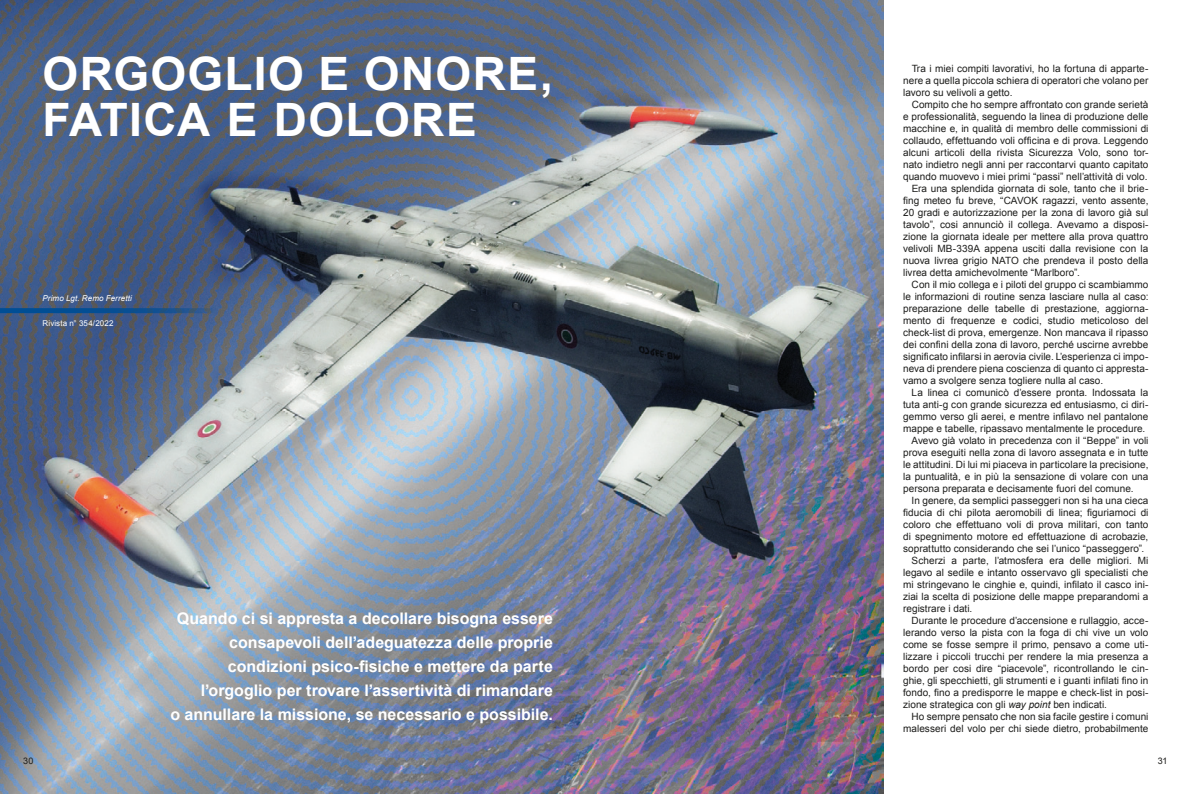
<style>
.page{position:relative;width:1191px;height:794px;background:#fff}
.page>*{position:absolute;margin:0;border:0;box-sizing:border-box;transform-origin:0 0}
.t1{font:700 46px/46px "Arial";letter-spacing:.025em;color:#fff}
.t2{font:700 16px/24px "Arial";color:#fff;text-align:right}
.t3{font:10px "Arial";letter-spacing:.005em;color:#1d1d1b}
.t4{font:9px "Arial";color:#1d1d1b}
.t5{font:italic 8px "Arial";letter-spacing:.015em;color:#fff}
.t6{font:8px "Arial";letter-spacing:.015em;color:#fff}
.s1{font-style:italic}
</style>
<div class="page">
<img style="left:0;top:0;width:883px;height:794px">
<svg style="left:0;top:308px;width:218px;height:5px"></svg>
<p class="t1" style="left:43px;top:53px;width:512px">ORGOGLIO E ONORE,<br>FATICA E DOLORE</p>
<p class="t5" style="left:43px;top:293px;width:91px">Primo Lgt. Remo Ferretti</p>
<p class="t6" style="left:43px;top:318px;width:72px">Rivista n° 354/2022</p>
<p class="t2" style="left:170px;top:607px;width:384px">Quando ci si appresta a decollare bisogna essere consapevoli dell’adeguatezza delle proprie condizioni psico-fisiche e mettere da parte l’orgoglio per trovare l’assertività di rimandare<br>o annullare la missione, se necessario e possibile.</p>
<p class="t3" style="left:911px;top:62px;width:238px">Tra i miei compiti lavorativi, ho la fortuna di apparte-</p>
<p class="t3" style="left:903px;top:74px;width:247px">nere a quella piccola schiera di operatori che volano per</p>
<p class="t3" style="left:903px;top:86px;width:111px">lavoro su velivoli a getto.</p>
<p class="t3" style="left:911px;top:98px;width:238px">Compito che ho sempre affrontato con grande serietà</p>
<p class="t3" style="left:903px;top:110px;width:247px">e professionalità, seguendo la linea di produzione delle</p>
<p class="t3" style="left:903px;top:122px;width:247px">macchine e, in qualità di membro delle commissioni di</p>
<p class="t3" style="left:903px;top:134px;width:247px">collaudo, effettuando voli officina e di prova. Leggendo</p>
<p class="t3" style="left:903px;top:146px;width:247px">alcuni articoli della rivista Sicurezza Volo, sono tor-</p>
<p class="t3" style="left:903px;top:158px;width:247px">nato indietro negli anni per raccontarvi quanto capitato</p>
<p class="t3" style="left:903px;top:170px;width:246px">quando muovevo i miei primi “passi” nell’attività di volo.</p>
<p class="t3" style="left:911px;top:182px;width:238px">Era una splendida giornata di sole, tanto che il brie-</p>
<p class="t3" style="left:903px;top:194px;width:247px">fing meteo fu breve, “CAVOK ragazzi, vento assente,</p>
<p class="t3" style="left:903px;top:206px;width:247px">20 gradi e autorizzazione per la zona di lavoro già sul</p>
<p class="t3" style="left:903px;top:218px;width:247px">tavolo”, cosi annunciò il collega. Avevamo a disposi-</p>
<p class="t3" style="left:903px;top:230px;width:247px">zione la giornata ideale per mettere alla prova quattro</p>
<p class="t3" style="left:903px;top:242px;width:247px">velivoli MB-339A appena usciti dalla revisione con la</p>
<p class="t3" style="left:903px;top:254px;width:247px">nuova livrea grigio NATO che prendeva il posto della</p>
<p class="t3" style="left:903px;top:266px;width:178px">livrea detta amichevolmente “Marlboro”.</p>
<p class="t3" style="left:911px;top:278px;width:238px">Con il mio collega e i piloti del gruppo ci scambiammo</p>
<p class="t3" style="left:903px;top:290px;width:247px">le informazioni di routine senza lasciare nulla al caso:</p>
<p class="t3" style="left:903px;top:302px;width:247px">preparazione delle tabelle di prestazione, aggiorna-</p>
<p class="t3" style="left:903px;top:314px;width:247px">mento di frequenze e codici, studio meticoloso del</p>
<p class="t3" style="left:903px;top:326px;width:247px">check-list di prova, emergenze. Non mancava il ripasso</p>
<p class="t3" style="left:903px;top:338px;width:247px">dei confini della zona di lavoro, perché uscirne avrebbe</p>
<p class="t3" style="left:903px;top:350px;width:247px">significato infilarsi in aerovia civile. L’esperienza ci impo-</p>
<p class="t3" style="left:903px;top:362px;width:247px">neva di prendere piena coscienza di quanto ci appresta-</p>
<p class="t3" style="left:903px;top:374px;width:201px">vamo a svolgere senza togliere nulla al caso.</p>
<p class="t3" style="left:911px;top:386px;width:238px">La linea ci comunicò d’essere pronta. Indossata la</p>
<p class="t3" style="left:903px;top:398px;width:247px">tuta anti-g con grande sicurezza ed entusiasmo, ci diri-</p>
<p class="t3" style="left:903px;top:410px;width:247px">gemmo verso gli aerei, e mentre infilavo nel pantalone</p>
<p class="t3" style="left:903px;top:422px;width:244px">mappe e tabelle, ripassavo mentalmente le procedure.</p>
<p class="t3" style="left:911px;top:434px;width:238px">Avevo già volato in precedenza con il “Beppe” in voli</p>
<p class="t3" style="left:903px;top:446px;width:247px">prova eseguiti nella zona di lavoro assegnata e in tutte</p>
<p class="t3" style="left:903px;top:458px;width:247px">le attitudini. Di lui mi piaceva in particolare la precisione,</p>
<p class="t3" style="left:903px;top:470px;width:247px">la puntualità, e in più la sensazione di volare con una</p>
<p class="t3" style="left:903px;top:482px;width:232px">persona preparata e decisamente fuori del comune.</p>
<p class="t3" style="left:911px;top:494px;width:238px">In genere, da semplici passeggeri non si ha una cieca</p>
<p class="t3" style="left:903px;top:506px;width:247px">fiducia di chi pilota aeromobili di linea; figuriamoci di</p>
<p class="t3" style="left:903px;top:518px;width:247px">coloro che effettuano voli di prova militari, con tanto</p>
<p class="t3" style="left:903px;top:530px;width:247px">di spegnimento motore ed effettuazione di acrobazie,</p>
<p class="t3" style="left:903px;top:542px;width:243px">soprattutto considerando che sei l’unico “passeggero”.</p>
<p class="t3" style="left:911px;top:554px;width:238px">Scherzi a parte, l’atmosfera era delle migliori. Mi</p>
<p class="t3" style="left:903px;top:566px;width:247px">legavo al sedile e intanto osservavo gli specialisti che</p>
<p class="t3" style="left:903px;top:578px;width:247px">mi stringevano le cinghie e, quindi, infilato il casco ini-</p>
<p class="t3" style="left:903px;top:590px;width:247px">ziai la scelta di posizione delle mappe preparandomi a</p>
<p class="t3" style="left:903px;top:602px;width:71px">registrare i dati.</p>
<p class="t3" style="left:911px;top:614px;width:238px">Durante le procedure d’accensione e rullaggio, acce-</p>
<p class="t3" style="left:903px;top:626px;width:247px">lerando verso la pista con la foga di chi vive un volo</p>
<p class="t3" style="left:903px;top:638px;width:247px">come se fosse sempre il primo, pensavo a come uti-</p>
<p class="t3" style="left:903px;top:650px;width:247px">lizzare i piccoli trucchi per rendere la mia presenza a</p>
<p class="t3" style="left:903px;top:662px;width:247px">bordo per cosi dire “piacevole”, ricontrollando le cin-</p>
<p class="t3" style="left:903px;top:674px;width:247px">ghie, gli specchietti, gli strumenti e i guanti infilati fino in</p>
<p class="t3" style="left:903px;top:686px;width:247px">fondo, fino a predisporre le mappe e check-list in posi-</p>
<p class="t3" style="left:903px;top:698px;width:205px">zione strategica con gli <span class="s1">way point</span> ben indicati.</p>
<p class="t3" style="left:911px;top:710px;width:238px">Ho sempre pensato che non sia facile gestire i comuni</p>
<p class="t3" style="left:903px;top:722px;width:247px">malesseri del volo per chi siede dietro, probabilmente</p>
<p class="t4" style="left:23px;top:754px;width:12px">30</p>
<p class="t4" style="left:1157px;top:754px;width:11px">31</p>
</div>
